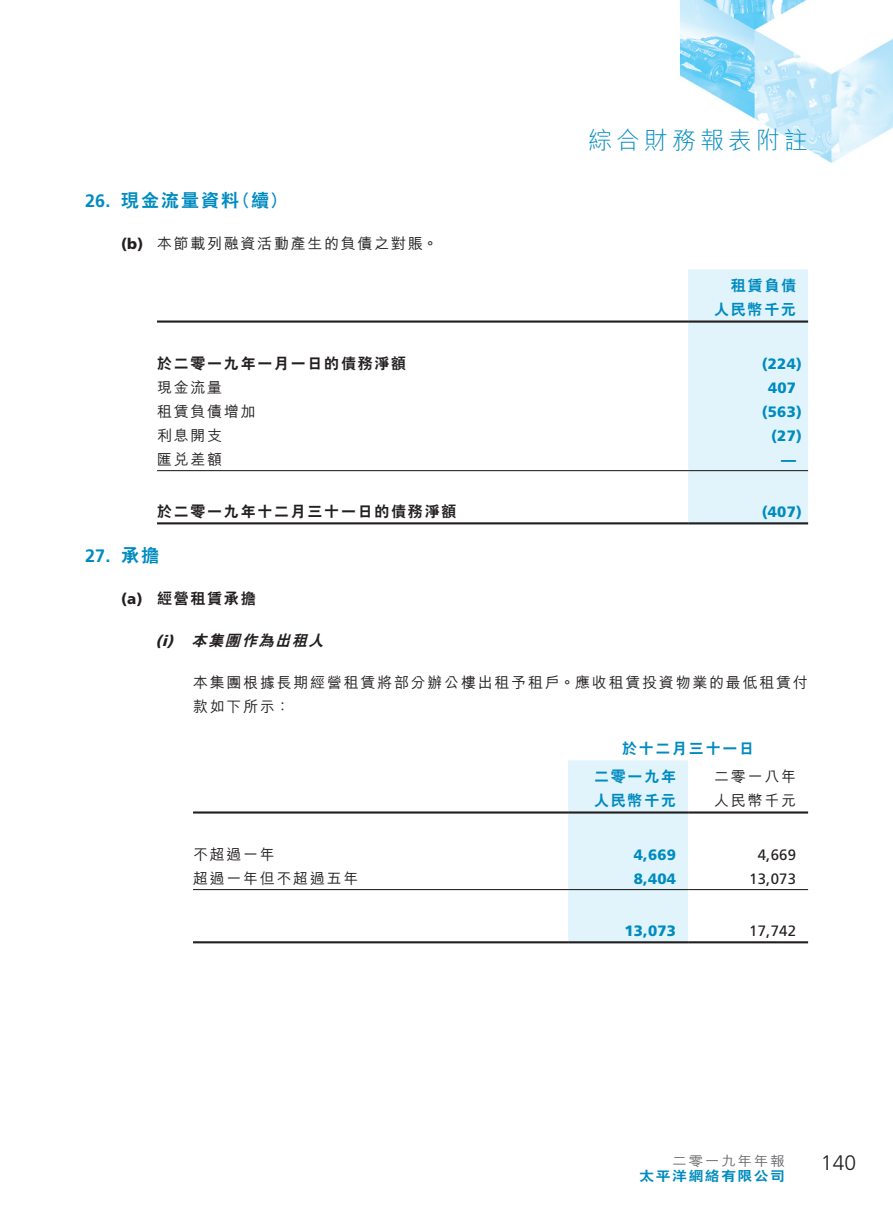
<style>
.page{position:relative;width:893px;height:1212px;background:#fff}
.page>*{position:absolute;margin:0;border:0;box-sizing:border-box;transform-origin:0 0}
.t1{font:300 24px "M Hei HK";letter-spacing:.165em;color:#008bc0}
.t2{font:300 21px "Frutiger LT Std";color:#231f20}
._03_H1{font:800 18px "C Hei 2 HK";letter-spacing:.115em;color:#008bc0}
._03_H1-2{font:700 18px "Frutiger LT Std";color:#008bc0}
._14_______P6{font:500 15px/24px "M Hei HK";letter-spacing:.115em;color:#231f20}
._01_Body_Text{font:900 15px "Frutiger LT Std";letter-spacing:.015em;color:#008bc0}
._15_Table_Stub{font:800 15px "C Hei 2 HK";letter-spacing:.115em;color:#231f20}
._15_Table_Stub-2{font:500 15px "M Hei HK";letter-spacing:.115em;color:#231f20}
._01_Body_Text-2{font:800 15px "C Hei 2 HK";letter-spacing:.115em;color:#008bc0}
._04___H2{font:500 15px "M Hei HK";letter-spacing:.115em;color:#231f20}
._01_Body_Text-3{font:15px "Frutiger LT Std";letter-spacing:.015em;color:#231f20}
._01_Body_Text-4{font:500 15px "M Hei HK";letter-spacing:.115em;color:#231f20}
._05_____H3{font:italic 800 15px "C Hei 2 HK";color:#231f20}
._04___H2-2{font:900 15px "Frutiger LT Std";color:#231f20}
._04___H2-3{font:800 15px "C Hei 2 HK";letter-spacing:.115em;color:#231f20}
._05_____H3-2{font:italic 900 15px "Frutiger LT Std";color:#231f20}
.t3{font:800 13.5px "C Hei 2 HK";letter-spacing:.1em;color:#008bc0;scale:1.1 1}
.t4{font:500 13.5px "M Hei HK";letter-spacing:.1em;color:#6c6d70;scale:1.1 1}
</style>
<div class="page">
<img style="left:157px;top:0;width:736px;height:944px">
<div style="left:688px;top:269px;width:120px;height:253px;background:#e1f4fc"></div>
<hr style="left:157px;top:320px;width:531px;height:3px;background:#231f20">
<hr style="left:688px;top:320px;width:120px;height:3px;background:#231f20">
<hr style="left:157px;top:470px;width:531px;height:1px;background:#231f20">
<hr style="left:688px;top:470px;width:120px;height:1px;background:#231f20">
<hr style="left:157px;top:522px;width:531px;height:2px;background:#231f20">
<hr style="left:688px;top:522px;width:120px;height:2px;background:#231f20">
<div style="left:568px;top:760px;width:120px;height:181px;background:#e1f4fc"></div>
<hr style="left:193px;top:811px;width:375px;height:2px;background:#231f20">
<hr style="left:568px;top:811px;width:120px;height:2px;background:#231f20">
<hr style="left:688px;top:811px;width:120px;height:2px;background:#231f20">
<hr style="left:193px;top:889px;width:375px;height:1px;background:#231f20">
<hr style="left:568px;top:889px;width:120px;height:1px;background:#231f20">
<hr style="left:688px;top:889px;width:120px;height:1px;background:#231f20">
<hr style="left:193px;top:941px;width:375px;height:2px;background:#231f20">
<hr style="left:568px;top:941px;width:120px;height:2px;background:#231f20">
<hr style="left:688px;top:941px;width:120px;height:2px;background:#231f20">
<h1 class="t1" style="left:588px;top:123px;width:221px">綜合財務報表附註</h1>
<p class="_03_H1-2" style="left:85px;top:191px;width:27px">26.</p>
<p class="_03_H1" style="left:121px;top:189px;width:120px">現金流量資料</p>
<p class="_03_H1" style="left:233px;top:189px;width:56px">（續(</p>
<p class="_04___H2-2" style="left:121px;top:235px;width:24px">(b)</p>
<p class="_04___H2" style="left:157px;top:233px;width:282px">本節載列融資活動產生的負債之對賬。</p>
<p class="_01_Body_Text-2" style="left:731px;top:276px;width:67px">租賃負債</p>
<p class="_01_Body_Text-2" style="left:714px;top:300px;width:83px">人民幣千元</p>
<p class="_15_Table_Stub" style="left:157px;top:353px;width:251px">於二零一九年一月一日的債務淨額</p>
<p class="_01_Body_Text" style="left:762px;top:354px;width:42px">)224(</p>
<p class="_15_Table_Stub-2" style="left:157px;top:376px;width:67px">現金流量</p>
<p class="_01_Body_Text" style="left:768px;top:378px;width:29px">407</p>
<p class="_15_Table_Stub-2" style="left:157px;top:400px;width:100px">租賃負債增加</p>
<p class="_01_Body_Text" style="left:762px;top:402px;width:42px">)563(</p>
<p class="_15_Table_Stub-2" style="left:157px;top:424px;width:67px">利息開支</p>
<p class="_01_Body_Text" style="left:771px;top:426px;width:32px">)27(</p>
<p class="_15_Table_Stub-2" style="left:157px;top:448px;width:67px">匯兌差額</p>
<p class="_01_Body_Text" style="left:781px;top:450px;width:16px">—</p>
<p class="_03_H1-2" style="left:85px;top:545px;width:27px">27.</p>
<p class="_15_Table_Stub" style="left:157px;top:502px;width:301px">於二零一九年十二月三十一日的債務淨額</p>
<p class="_03_H1" style="left:121px;top:543px;width:40px">承擔</p>
<p class="_04___H2-2" style="left:121px;top:589px;width:23px">(a)</p>
<p class="_04___H2-3" style="left:157px;top:588px;width:100px">經營租賃承擔</p>
<p class="_05_____H3-2" style="left:155px;top:631px;width:24px">()</p>
<p class="_05_____H3-2" style="left:162px;top:631px;width:11px">i</p>
<p class="_05_____H3" style="left:191px;top:630px;width:139px">本集團作為出租人</p>
<p class="_01_Body_Text" style="left:762px;top:503px;width:42px">)407(</p>
<p class="_14_______P6" style="left:193px;top:669px;width:616px">本集團根據長期經營租賃將部分辦公樓出租予租戶。應收租賃投資物業的最低租賃付款如下所示：</p>
<p class="_01_Body_Text-2" style="left:622px;top:738px;width:134px">於十二月三十一日</p>
<p class="_01_Body_Text-4" style="left:714px;top:766px;width:83px">二零一八年</p>
<p class="_01_Body_Text-2" style="left:594px;top:767px;width:83px">二零一九年</p>
<p class="_01_Body_Text-2" style="left:594px;top:791px;width:83px">人民幣千元</p>
<p class="_01_Body_Text-4" style="left:714px;top:790px;width:83px">人民幣千元</p>
<p class="_15_Table_Stub-2" style="left:193px;top:843px;width:83px">不超過一年</p>
<p class="_15_Table_Stub-2" style="left:193px;top:867px;width:167px">超過一年但不超過五年</p>
<p class="_01_Body_Text" style="left:634px;top:845px;width:44px">4,669</p>
<p class="_01_Body_Text" style="left:634px;top:869px;width:44px">8,404</p>
<p class="_01_Body_Text-3" style="left:758px;top:846px;width:40px">4,669</p>
<p class="_01_Body_Text-3" style="left:749px;top:870px;width:48px">13,073</p>
<p class="_01_Body_Text" style="left:624px;top:922px;width:53px">13,073</p>
<p class="_01_Body_Text-3" style="left:749px;top:922px;width:48px">17,742</p>
<p class="t4" style="left:672px;top:1151px;width:104px">二零一九年年報</p>
<h2 class="t2" style="left:821px;top:1150px;width:37px">140</h2>
<p class="t3" style="left:639px;top:1166px;width:134px">太平洋網絡有限公司</p>
</div>
